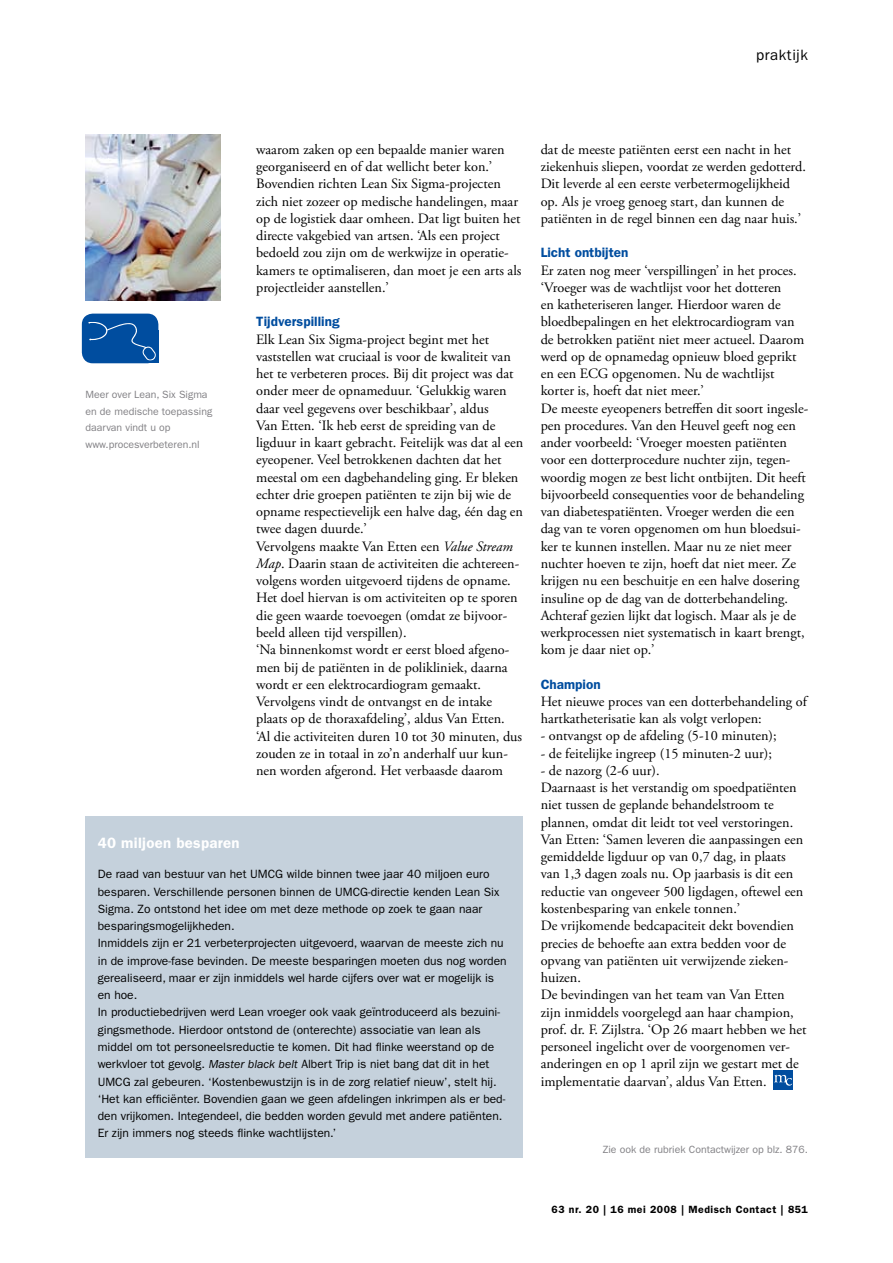
<style>
.page{position:relative;width:893px;height:1263px;background:#fff}
.page>*{position:absolute;margin:0;border:0;box-sizing:border-box;transform-origin:0 0}
.t1{font:600 15px "ITC Franklin Gothic Std";letter-spacing:.02em;color:#fff}
.t2{font:15px "ITC Franklin Gothic Std";letter-spacing:.04em;color:#000}
.t3{font:14.25px/17.2px "Adobe Garamond Pro";color:#000}
.t4{font:600 13.5px "ITC Franklin Gothic Std";color:#004d9f}
.t5{font:12px/17.2px "ITC Franklin Gothic Std";color:#000}
.t6{font:10.5px/16.5px "ITC Franklin Gothic Std";color:#818084}
.t7{font:600 10.5px "ITC Franklin Gothic Std";letter-spacing:.05em;color:#000}
.s1{font-style:italic}
</style>
<div class="page">
<div style="left:774px;top:1071px;width:19px;height:19px;background:#004d9f"></div>
<svg style="left:774px;top:1075px;width:18px;height:11px"></svg>
<div style="left:85px;top:816px;width:438px;height:342px;background:#c5d1dc"></div>
<div style="left:113px;top:330px;width:45px;height:33px;background:#004d9f"></div>
<div style="left:82px;top:314px;width:76px;height:49px;background:#004d9f;border-radius:11px"></div>
<svg style="left:88px;top:322px;width:68px;height:39px"></svg>
<img style="left:85px;top:135px;width:136px;height:165px">
<p class="t2" style="left:756px;top:46px;width:53px">praktijk</p>
<p class="t6" style="left:85px;top:386px;width:128px">Meer over Lean, Six Sigma en de medische toepassing daarvan vindt u op www.procesverbeteren.nl</p>
<p class="t3" style="left:256px;top:141px;width:267px">waarom zaken op een bepaalde manier waren georganiseerd en of dat wellicht beter kon.’ Bovendien richten Lean Six Sigma-projecten zich niet zozeer op medische handelingen, maar op de logistiek daar omheen. Dat ligt buiten het directe vakgebied van artsen. ‘Als een project bedoeld zou zijn om de werkwijze in operatie&shy;kamers te optimaliseren, dan moet je een arts als projectleider aanstellen.’</p>
<p class="t4" style="left:256px;top:314px;width:85px">Tijdverspilling</p>
<p class="t3" style="left:256px;top:331px;width:269px">Elk Lean Six Sigma-project begint met het vaststellen wat cruciaal is voor de kwaliteit van het te verbeteren proces. Bij dit project was dat onder meer de opnameduur. ‘Gelukkig waren daar veel gegevens over beschikbaar’, aldus<br>Van Etten. ‘Ik heb eerst de spreiding van de ligduur in kaart gebracht. Feitelijk was dat al een eyeopener. Veel betrokkenen dachten dat het meestal om een dagbehandeling ging. Er bleken echter drie groepen patiënten te zijn bij wie de opname respectievelijk een halve dag, één dag en twee dagen duurde.’<br>Vervolgens maakte Van Etten een <span class="s1">Value Stream Map</span>. Daarin staan de activiteiten die achtereen&shy;volgens worden uitgevoerd tijdens de opname.<br>Het doel hiervan is om activiteiten op te sporen die geen waarde toevoegen (omdat ze bijvoor&shy;beeld alleen tijd verspillen).<br>‘Na binnenkomst wordt er eerst bloed afgeno&shy;men bij de patiënten in de polikliniek, daarna wordt er een elektrocardiogram gemaakt.<br>Vervolgens vindt de ontvangst en de intake plaats op de thoraxafdeling’, aldus Van Etten.<br>‘Al die activiteiten duren 10 tot 30 minuten, dus zouden ze in totaal in zo’n anderhalf uur kun&shy;nen worden afgerond. Het verbaasde daarom</p>
<p class="t1" style="left:98px;top:834px;width:143px">40 miljoen besparen</p>
<p class="t5" style="left:98px;top:866px;width:410px">De raad van bestuur van het UMCG wilde binnen twee jaar 40 miljoen euro besparen. Verschillende personen binnen de UMCG-directie kenden Lean Six Sigma. Zo ontstond het idee om met deze methode op zoek te gaan naar besparingsmogelijkheden.<br>Inmiddels zijn er 21 verbeterprojecten uitgevoerd, waarvan de meeste zich nu in de improve-fase bevinden. De meeste besparingen moeten dus nog worden gerealiseerd, maar er zijn inmiddels wel harde cijfers over wat er mogelijk is en hoe.<br>In productiebedrijven werd Lean vroeger ook vaak geïntroduceerd als bezuini&shy;gingsmethode. Hierdoor ontstond de (onterechte) associatie van lean als middel om tot personeelsreductie te komen. Dit had flinke weerstand op de werkvloer tot gevolg. <span class="s1">Master black belt</span> Albert Trip is niet bang dat dit in het UMCG zal gebeuren. ‘Kostenbewustzijn is in de zorg relatief nieuw’, stelt hij. ‘Het kan efficiënter. Bovendien gaan we geen afdelingen inkrimpen als er bed&shy;den vrijkomen. Integendeel, die bedden worden gevuld met andere patiënten.<br>Er zijn immers nog steeds flinke wachtlijsten.’</p>
<p class="t3" style="left:541px;top:141px;width:267px">dat de meeste patiënten eerst een nacht in het ziekenhuis sliepen, voordat ze werden gedotterd.<br>Dit leverde al een eerste verbetermogelijkheid op. Als je vroeg genoeg start, dan kunnen de patiënten in de regel binnen een dag naar huis.’</p>
<p class="t4" style="left:541px;top:245px;width:89px">Licht ontbijten</p>
<p class="t3" style="left:541px;top:262px;width:269px">Er zaten nog meer ‘verspillingen’ in het proces. ‘Vroeger was de wachtlijst voor het dotteren<br>en katheteriseren langer. Hierdoor waren de bloedbepalingen en het elektrocardiogram van de betrokken patiënt niet meer actueel. Daarom werd op de opnamedag opnieuw bloed geprikt en een ECG opgenomen. Nu de wachtlijst korter is, hoeft dat niet meer.’<br>De meeste eyeopeners betreffen dit soort ingesle&shy;pen procedures. Van den Heuvel geeft nog een ander voorbeeld: ‘Vroeger moesten patiënten voor een dotterprocedure nuchter zijn, tegen&shy;woordig mogen ze best licht ontbijten. Dit heeft bijvoorbeeld consequenties voor de behandeling van diabetespatiënten. Vroeger werden die een dag van te voren opgenomen om hun bloedsui&shy;ker te kunnen instellen. Maar nu ze niet meer nuchter hoeven te zijn, hoeft dat niet meer. Ze krijgen nu een beschuitje en een halve dosering insuline op de dag van de dotterbehandeling.<br>Achteraf gezien lijkt dat logisch. Maar als je de werkprocessen niet systematisch in kaart brengt, kom je daar niet op.’</p>
<p class="t4" style="left:541px;top:676px;width:61px">Champion</p>
<p class="t3" style="left:541px;top:693px;width:268px">Het nieuwe proces van een dotterbehandeling of hartkatheterisatie kan als volgt verlopen:</p>
<p class="t3" style="left:541px;top:728px;width:237px">- ontvangst op de afdeling (5-10 minuten);</p>
<p class="t3" style="left:541px;top:745px;width:233px">- de feitelijke ingreep (15 minuten-2 uur);</p>
<p class="t3" style="left:541px;top:762px;width:267px">- de nazorg (2-6 uur).<br>Daarnaast is het verstandig om spoedpatiënten niet tussen de geplande behandelstroom te plannen, omdat dit leidt tot veel verstoringen.<br>Van Etten: ‘Samen leveren die aanpassingen een gemiddelde ligduur op van 0,7 dag, in plaats van 1,3 dagen zoals nu. Op jaarbasis is dit een reductie van ongeveer 500 ligdagen, oftewel een kostenbesparing van enkele tonnen.’<br>De vrijkomende bedcapaciteit dekt bovendien precies de behoefte aan extra bedden voor de opvang van patiënten uit verwijzende zieken&shy;huizen.<br>De bevindingen van het team van Van Etten zijn inmiddels voorgelegd aan haar champion, prof. dr. F. Zijlstra. ‘Op 26 maart hebben we het personeel ingelicht over de voorgenomen ver&shy;anderingen en op 1 april zijn we gestart met de implementatie daarvan’, aldus Van Etten.</p>
<p class="t6" style="left:603px;top:1141px;width:207px">Zie ook de rubriek Contactwijzer op blz. 876.</p>
<p class="t7" style="left:551px;top:1203px;width:258px">63 nr. 20 | 16 mei 2008 | Medisch Contact | 851</p>
</div>
